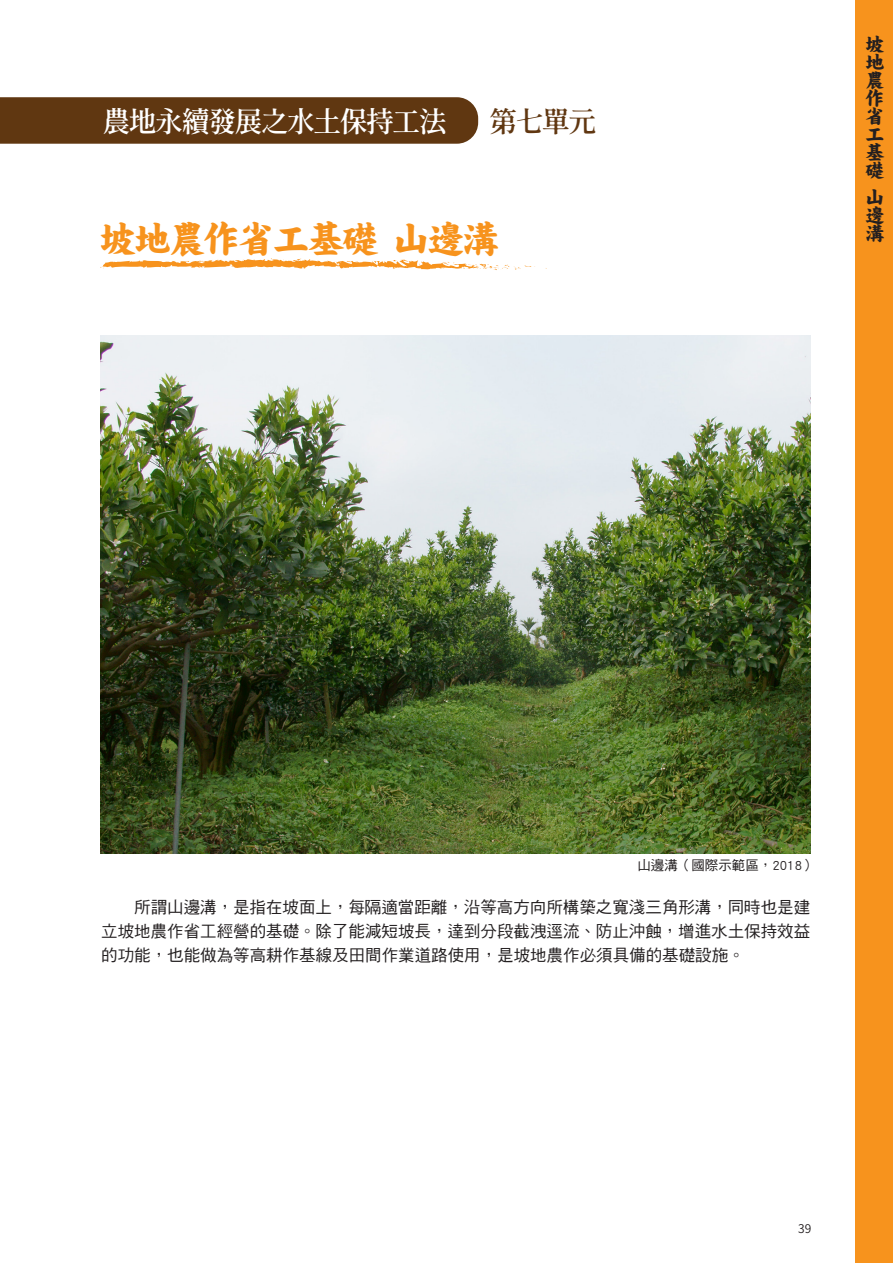
<style>
.page{position:relative;width:893px;height:1263px;background:#fff}
.page>*{position:absolute;margin:0;border:0;box-sizing:border-box;transform-origin:0 0}
.t1{font:37.5px "DF Kai W14 WIN BF";letter-spacing:-.075em;color:#f7931d}
.t2{font:600 28.5px "Gen Wan Min TW";letter-spacing:-.075em;color:#fff}
.t3{font:600 28.5px "Gen Wan Min TW";color:#603711}
.t4{font:19.5px/18px "DF Kai W14 WIN BF";color:#231f20;text-align:justify}
.t5{font:16.5px/24px "DF Hei Std W5";color:#231f20;text-align:justify}
.t6{font:13.5px "DF Hei Std W5";color:#231f20}
.t7{font:600 12px "Noto Sans CJ Ktc";color:#231f20}
</style>
<div class="page">
<img style="left:100px;top:336px;width:710px;height:518px">
<div style="left:855px;top:0;width:38px;height:1263px;background:#f7931d"></div>
<svg style="left:100px;top:258px;width:435px;height:12px"></svg>
<div style="left:0;top:97px;width:478px;height:47px;background:#603711"></div>
<p class="t2" style="left:102px;top:105px;width:346px">農地永續發展之水土保持工法</p>
<p class="t3" style="left:489px;top:106px;width:109px">第七單元</p>
<p class="t1" style="left:99px;top:220px;width:402px">坡地農作省工基礎 山邊溝</p>
<p class="t4" style="left:865px;top:35px;width:21px">坡地農作省工基礎</p>
<p class="t4" style="left:865px;top:188px;width:20px">山邊溝</p>
<p class="t6" style="left:637px;top:857px;width:180px">山邊溝（國際示範區，2018）</p>
<p class="t5" style="left:101px;top:894px;width:711px;text-indent:33px">所謂山邊溝，是指在坡面上，每隔適當距離，沿等高方向所構築之寬淺三角形溝，同時也是建立坡地農作省工經營的基礎。除了能減短坡長，達到分段截洩逕流、防止沖蝕，增進水土保持效益的功能，也能做為等高耕作基線及田間作業道路使用，是坡地農作必須具備的基礎設施。</p>
<p class="t7" style="left:798px;top:1221px;width:15px">39</p>
</div>
